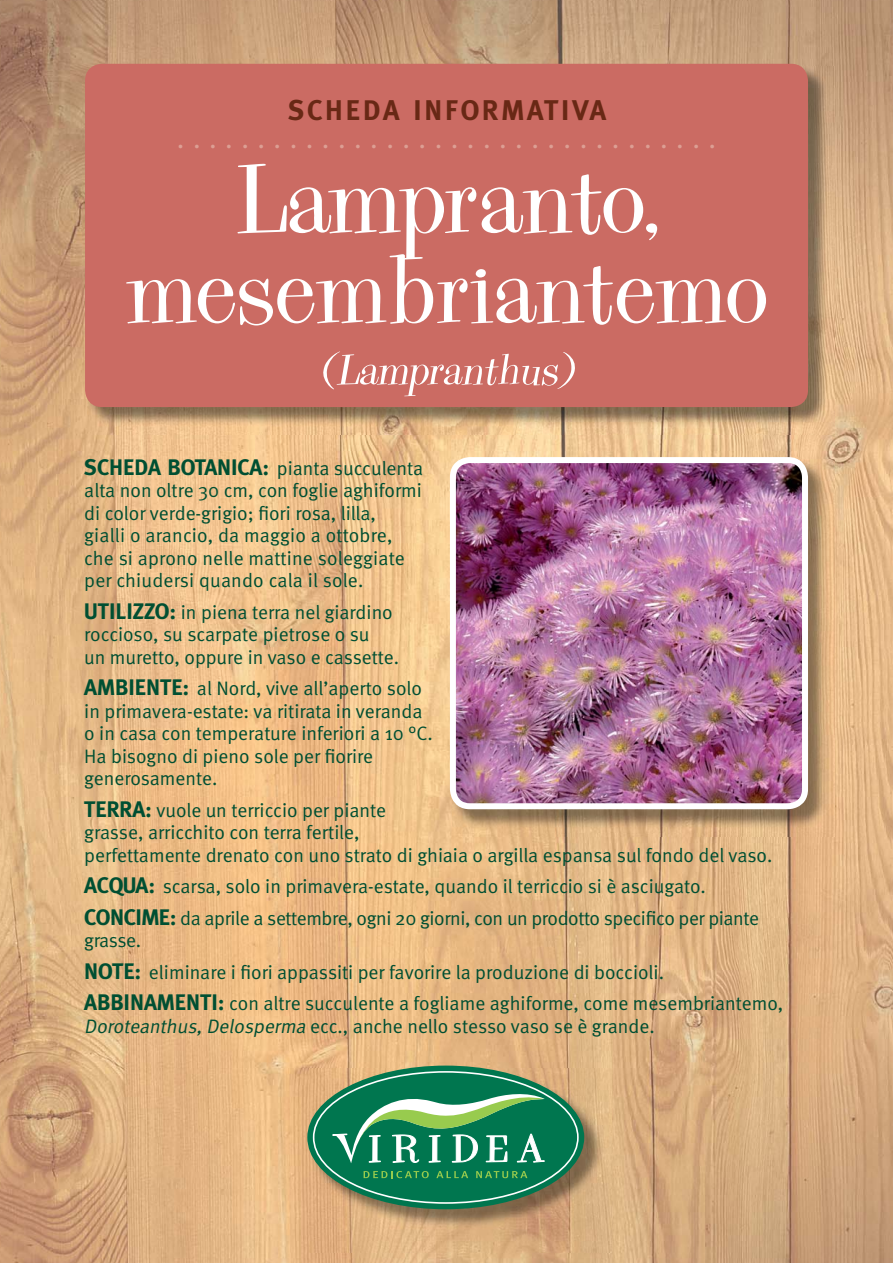
<style>
.page{position:relative;width:893px;height:1263px;background:#fff}
.page>*{position:absolute;margin:0;border:0;box-sizing:border-box;transform-origin:0 0}
.t1{font:106.5px "Pike";letter-spacing:-.02em;color:#fff;scale:1.15 1}
.t2{font:103.5px "Pike";color:#fff;scale:1.15 1}
.t3{font:italic 46.5px "Pike";color:#fff;scale:1.15 1}
.t4{font:700 28.5px "Meta";letter-spacing:.1em;color:#682815}
.t5{font:700 21px "Meta";color:#dc9f94}
.t6{font:19.5px/22.5px "Meta Normal";color:#004f32}
.t7{font:19.5px/31.5px "Meta Normal";letter-spacing:-.02em;color:#004f32}
.s1{font-family:"Meta";font-weight:700;font-size:22.5px}
.s2{font-style:italic}
</style>
<div class="page">
<img style="left:0;top:0;width:893px;height:1263px">
<img style="left:87px;top:66px;width:748px;height:368px">
<div style="left:85px;top:64px;width:723px;height:343px;background:#cb6b63;border-radius:17px"></div>
<img style="left:309px;top:1068px;width:302px;height:184px">
<div style="left:307px;top:1066px;width:277px;height:143px;background:#00764f;border-radius:50%"></div>
<div style="left:313px;top:1071px;width:266px;height:133px;background:#00764f;border:2px solid #fff;border-radius:50%"></div>
<svg style="left:332px;top:1091px;width:213px;height:72px"></svg>
<svg style="left:364px;top:1171px;width:65px;height:7px"></svg>
<svg style="left:436px;top:1171px;width:32px;height:7px"></svg>
<svg style="left:476px;top:1171px;width:51px;height:7px"></svg>
<img style="left:452px;top:460px;width:383px;height:376px">
<img style="left:450px;top:457px;width:358px;height:352px">
<h3 class="t4" style="left:288px;top:99px;width:320px">SCHEDA INFORMATIVA</h3>
<p class="t5" style="left:178px;top:133px;width:539px">..................................</p>
<h1 class="t1" style="left:234px;top:162px;width:371px">Lampranto,</h1>
<h2 class="t2" style="left:125px;top:254px;width:561px">mesembriantemo</h2>
<h3 class="t3" style="left:320px;top:354px;width:227px">(Lampranthus)</h3>
<p class="t6" style="left:84px;top:458px;width:340px"><span class="s1">SCHEDA BOTANICA:</span> pianta succulenta alta non oltre 30 cm, con foglie aghiformi di color verde-grigio; fiori rosa, lilla,<br>gialli o arancio, da maggio a ottobre, che si aprono nelle mattine soleggiate per chiudersi quando cala il sole.</p>
<p class="t6" style="left:84px;top:602px;width:316px"><span class="s1">UTILIZZO:</span> in piena terra nel giardino roccioso, su scarpate pietrose o su<br>un muretto, oppure in vaso e cassette.</p>
<p class="t6" style="left:84px;top:678px;width:350px"><span class="s1">AMBIENTE:</span> al Nord, vive all’aperto solo in primavera-estate: va ritirata in veranda o in casa con temperature inferiori a 10 °C.<br>Ha bisogno di pieno sole per fiorire generosamente.</p>
<p class="t6" style="left:84px;top:800px;width:689px"><span class="s1">TERRA:</span> vuole un terriccio per piante<br>grasse, arricchito con terra fertile,<br>perfettamente drenato con uno strato di ghiaia o argilla espansa sul fondo del vaso.</p>
<p class="t7" style="left:84px;top:872px;width:676px"><span class="s1">ACQUA:</span> scarsa, solo in primavera-estate, quando il terriccio si è asciugato.<br><span class="s1">CONCIME:</span> da aprile a settembre, ogni 20 giorni, con un prodotto specifico per piante</p>
<p class="t6" style="left:84px;top:926px;width:700px;line-height:31.5px">grasse.<br><span class="s1">NOTE:</span> eliminare i fiori appassiti per favorire la produzione di boccioli.<br><span class="s1">ABBINAMENTI:</span> con altre succulente a fogliame aghiforme, come mesembriantemo,</p>
<p class="t6" style="left:84px;top:1016px;width:572px"><span class="s2">Doroteanthus, Delosperma</span> ecc., anche nello stesso vaso se è grande.</p>
</div>
